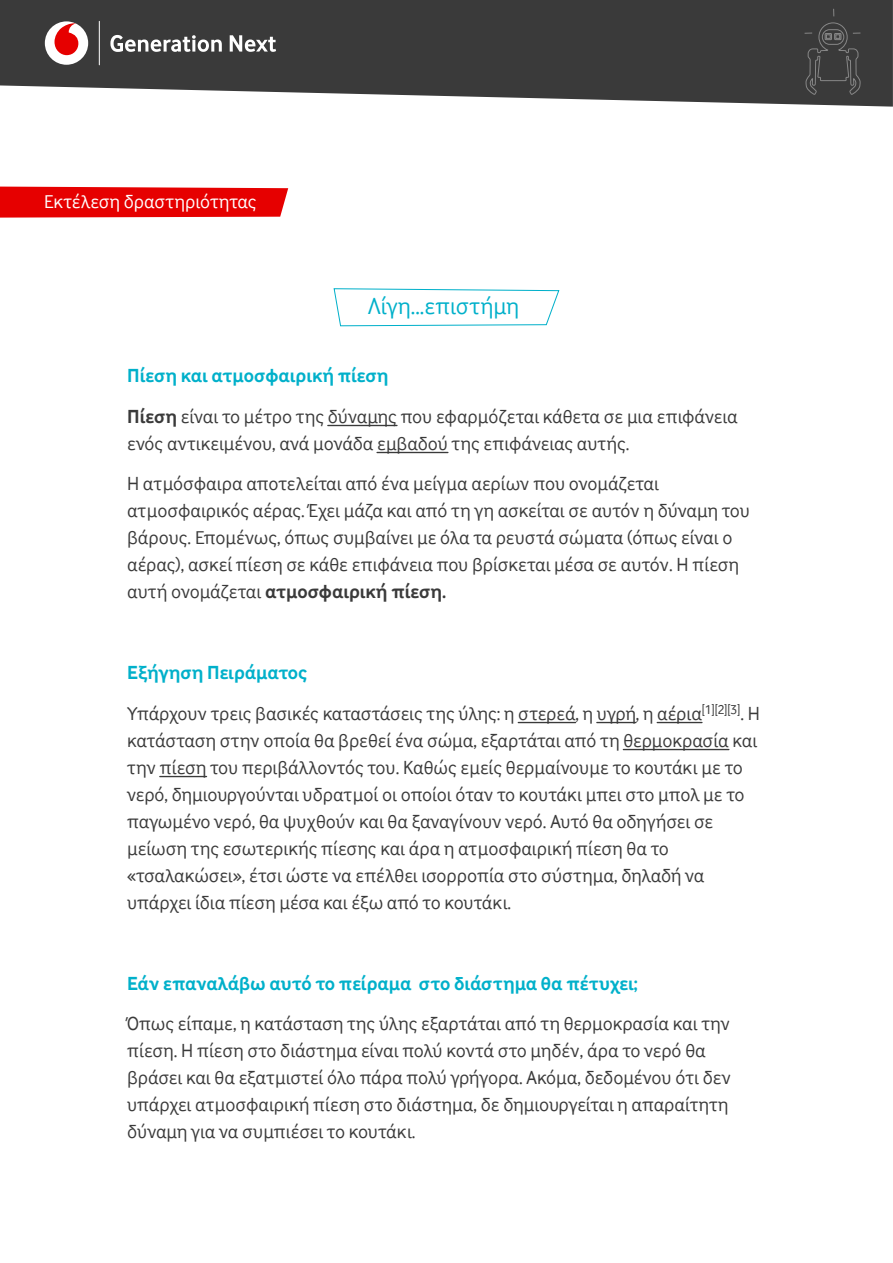
<style>
.page{position:relative;width:893px;height:1263px;background:#fff}
.page>*{position:absolute;margin:0;border:0;box-sizing:border-box;transform-origin:0 0}
.t1{font:24px "Vodafone Rg Greek";color:#00b0ca}
.t2{font:19.5px/27px "Vodafone Rg Greek";color:#3a3a3a}
.t3{font:700 19.5px "Vodafone Rg Greek";color:#00b0ca}
.t4{font:19.5px "Vodafone Rg Greek";color:#fff}
.s1{font-weight:700;color:#00b0ca}
.s2{font-weight:700}
</style>
<div class="page">
<svg style="left:0;top:187px;width:288px;height:31px;background:#e70d0d"></svg>
<svg style="left:0;top:0;width:893px;height:107px;background:#505050"></svg>
<div style="left:45px;top:21px;width:43px;height:44px;background:#fff;border-radius:50%"></div>
<svg style="left:54px;top:23px;width:24px;height:32px"></svg>
<svg style="left:110px;top:35px;width:112px;height:17px"></svg>
<svg style="left:230px;top:35px;width:46px;height:17px"></svg>
<hr style="left:99px;top:21px;width:1px;height:44px;background:#fff">
<svg style="left:805px;top:9px;width:55px;height:86px;background:#434343"></svg>
<hr style="left:328px;top:425px;width:69px;height:1px;background:#3a3a3a">
<hr style="left:377px;top:452px;width:71px;height:1px;background:#3a3a3a">
<hr style="left:518px;top:722px;width:58px;height:1px;background:#3a3a3a">
<hr style="left:597px;top:722px;width:39px;height:1px;background:#3a3a3a">
<hr style="left:657px;top:722px;width:45px;height:1px;background:#3a3a3a">
<hr style="left:623px;top:749px;width:106px;height:1px;background:#3a3a3a">
<hr style="left:160px;top:776px;width:47px;height:1px;background:#3a3a3a">
<svg style="left:333px;top:288px;width:227px;height:39px"></svg>
<p class="t4" style="left:44px;top:190px;width:214px">Εκτέλεση δραστηριότητας</p>
<p class="t1" style="left:368px;top:293px;width:153px">Λίγη...επιστήµη</p>
<p class="t2" style="left:127px;top:355px;width:612px;line-height:40.5px"><span class="s1">Πίεση και ατµοσφαιρική πίεση<br></span><span class="s2">Πίεση</span> είναι το µέτρο της δύναµης που εφαρµόζεται κάθετα σε µια επιφάνεια</p>
<p class="t2" style="left:127px;top:423px;width:533px;line-height:40.5px">ενός αντικειµένου, ανά µονάδα εµβαδού της επιφάνειας αυτής.<br>Η ατµόσφαιρα αποτελείται από ένα µείγµα αερίων που ονοµάζεται</p>
<p class="t2" style="left:127px;top:497px;width:624px">ατµοσφαιρικός αέρας. Έχει µάζα και από τη γη ασκείται σε αυτόν η δύναµη του βάρους. Εποµένως, όπως συµβαίνει µε όλα τα ρευστά σώµατα (όπως είναι ο αέρας), ασκεί πίεση σε κάθε επιφάνεια που βρίσκεται µέσα σε αυτόν. Η πίεση αυτή ονοµάζεται <span class="s2">ατµοσφαιρική πίεση.</span></p>
<p class="t2" style="left:127px;top:652px;width:634px;line-height:40.5px"><span class="s1">Εξήγηση Πειράµατος<br></span>Υπάρχουν τρεις βασικές καταστάσεις της ύλης: η στερεά, η υγρή, η αέρια<sup>[1][2][3]</sup>. Η</p>
<p class="t2" style="left:127px;top:726px;width:632px">κατάσταση στην οποία θα βρεθεί ένα σώµα, εξαρτάται από τη θερµοκρασία και την πίεση του περιβάλλοντός του. Καθώς εµείς θερµαίνουµε το κουτάκι µε το νερό, δηµιουργούνται υδρατµοί οι οποίοι όταν το κουτάκι µπει στο µπολ µε το παγωµένο νερό, θα ψυχθούν και θα ξαναγίνουν νερό. Αυτό θα οδηγήσει σε µείωση της εσωτερικής πίεσης και άρα η ατµοσφαιρική πίεση θα το «τσαλακώσει», έτσι ώστε να επέλθει ισορροπία στο σύστηµα, δηλαδή να υπάρχει ίδια πίεση µέσα και έξω από το κουτάκι.</p>
<p class="t3" style="left:127px;top:972px;width:512px">Εάν επαναλάβω αυτό το πείραµα στο διάστηµα θα πέτυχει;</p>
<p class="t2" style="left:127px;top:1010px;width:606px">Όπως είπαµε, η κατάσταση της ύλης εξαρτάται από τη θερµοκρασία και την πίεση. Η πίεση στο διάστηµα είναι πολύ κοντά στο µηδέν, άρα το νερό θα βράσει και θα εξατµιστεί όλο πάρα πολύ γρήγορα. Ακόµα, δεδοµένου ότι δεν υπάρχει ατµοσφαιρική πίεση στο διάστηµα, δε δηµιουργείται η απαραίτητη δύναµη για να συµπιέσει το κουτάκι.</p>
</div>
